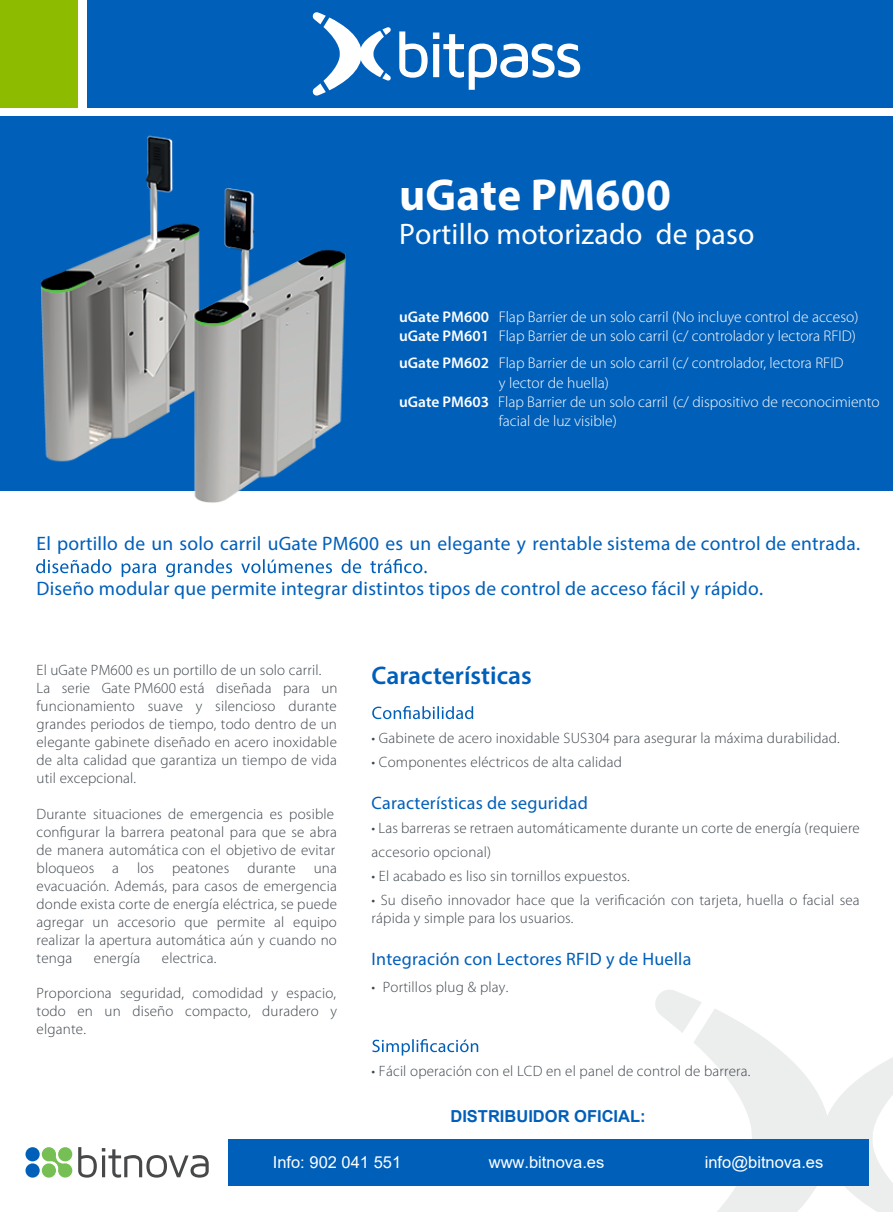
<style>
.page{position:relative;width:893px;height:1212px;background:#fff}
.page>*{position:absolute;margin:0;border:0;box-sizing:border-box;transform-origin:0 0}
.t1{font:700 45px "Myriad Pro";letter-spacing:.005em;color:#fff}
.t2{font:29.7px "Myriad Pro";letter-spacing:.005em;color:#fff}
.t3{font:600 25.5px "Myriad Pro";color:#005fb9}
.t4{font:19.5px "Myriad Pro";letter-spacing:.015em;color:#005fb9}
.t5{font:18px "Myriad Pro";letter-spacing:.015em;color:#005fb9}
.t6{font:16.5px "Arial";color:#fff}
.t7{font:700 16.5px "Arial";color:#005fb9}
.t8{font:300 15.45px/19.5px "Myriad Pro";color:#fff}
.t9{font:300 15px/18px "Myriad Pro";letter-spacing:.015em;color:#3f464c}
.s1{font-weight:600}
</style>
<div class="page">
<svg style="left:655px;top:990px;width:238px;height:222px"></svg>
<div style="left:228px;top:1139px;width:641px;height:47px;background:#005fb9"></div>
<svg style="left:78px;top:1147px;width:131px;height:30px"></svg>
<div style="left:26px;top:1147px;width:14px;height:14px;background:#005fb9;border-radius:50%"></div>
<div style="left:26px;top:1163px;width:14px;height:14px;background:#005fb9;border-radius:50%"></div>
<svg style="left:42px;top:1147px;width:30px;height:30px"></svg>
<div style="left:0;top:0;width:78px;height:108px;background:#8dbb00"></div>
<div style="left:88px;top:0;width:805px;height:108px;background:#005fb9"></div>
<svg style="left:399px;top:31px;width:181px;height:59px"></svg>
<svg style="left:312px;top:12px;width:79px;height:84px"></svg>
<div style="left:0;top:116px;width:893px;height:374px;background:#005fb9"></div>
<svg style="left:372px;top:706px;width:101px;height:13px"></svg>
<svg style="left:372px;top:1039px;width:106px;height:16px"></svg>
<svg style="left:36px;top:559px;width:391px;height:18px"></svg>
<img style="left:0;top:135px;width:380px;height:368px">
<h1 class="t1" style="left:399px;top:166px;width:274px">uGate PM600</h1>
<h2 class="t2" style="left:399px;top:216px;width:357px">Portillo motorizado de paso</h2>
<p class="t8" style="left:399px;top:307px;width:461px"><span class="s1">uGate PM600</span> Flap Barrier de un solo carril (No incluye control de acceso) <span class="s1">uGate PM601</span> Flap Barrier de un solo carril (c/ controlador y lectora RFID)</p>
<p class="t8" style="left:399px;top:353px;width:446px"><span class="s1">uGate PM602</span> Flap Barrier de un solo carril (c/ controlador, lectora RFID</p>
<p class="t8" style="left:499px;top:373px;width:111px">y lector de huella)</p>
<p class="t8" style="left:399px;top:392px;width:482px"><span class="s1">uGate PM603</span> Flap Barrier de un solo carril (c/ dispositivo de reconocimiento</p>
<p class="t8" style="left:499px;top:411px;width:120px">facial de luz visible)</p>
<h3 class="t4" style="left:37px;top:531px;width:825px">El portillo de un solo carril uGate PM600 es un elegante y rentable sistema de control de entrada.</h3>
<h3 class="t4" style="left:37px;top:576px;width:728px">Diseño modular que permite integrar distintos tipos de control de acceso fácil y rápido.</h3>
<p class="t9" style="left:37px;top:661px;width:303px">El uGate PM600 es un portillo de un solo carril.<br>La serie Gate PM600 está diseñada para un funcionamiento suave y silencioso durante grandes periodos de tiempo, todo dentro de un elegante gabinete diseñado en acero inoxidable de alta calidad que garantiza un tiempo de vida util excepcional.</p>
<p class="t9" style="left:37px;top:805px;width:302px">Durante situaciones de emergencia es posible configurar la barrera peatonal para que se abra de manera automática con el objetivo de evitar bloqueos a los peatones durante una evacuación. Además, para casos de emergencia donde exista corte de energía eléctrica, se puede agregar un accesorio que permite al equipo realizar la apertura automática aún y cuando no tenga</p>
<p class="t9" style="left:94px;top:949px;width:48px">energía</p>
<p class="t9" style="left:162px;top:949px;width:56px">electrica.</p>
<p class="t9" style="left:37px;top:984px;width:302px;text-align:justify">Proporciona seguridad, comodidad y espacio, todo en un diseño compacto, duradero y elgante.</p>
<h3 class="t3" style="left:372px;top:659px;width:162px">Características</h3>
<p class="t9" style="left:372px;top:729px;width:470px">• Gabinete de acero inoxidable SUS304 para asegurar la máxima durabilidad.</p>
<p class="t9" style="left:372px;top:753px;width:252px">• Componentes eléctricos de alta calidad</p>
<p class="t5" style="left:372px;top:792px;width:218px">Características de seguridad</p>
<p class="t9" style="left:372px;top:816px;width:490px;line-height:24px">• Las barreras se retraen automáticamente durante un corte de energía (requiere accesorio opcional)</p>
<p class="t9" style="left:372px;top:867px;width:260px">• El acabado es liso sin tornillos expuestos.</p>
<p class="t9" style="left:372px;top:891px;width:490px">• Su diseño innovador hace que la verificación con tarjeta, huella o facial sea rápida y simple para los usuarios.</p>
<p class="t5" style="left:372px;top:948px;width:321px">Integración con Lectores RFID y de Huella</p>
<p class="t9" style="left:372px;top:978px;width:138px">• Portillos plug &amp; play.</p>
<p class="t9" style="left:372px;top:1062px;width:380px">• Fácil operación con el LCD en el panel de control de barrera.</p>
<p class="t7" style="left:450px;top:1105px;width:197px">DISTRIBUIDOR OFICIAL:</p>
<p class="t6" style="left:273px;top:1150px;width:130px">Info: 902 041 551</p>
<p class="t6" style="left:489px;top:1150px;width:117px">www.bitnova.es</p>
<p class="t6" style="left:705px;top:1150px;width:120px">info@bitnova.es</p>
</div>
